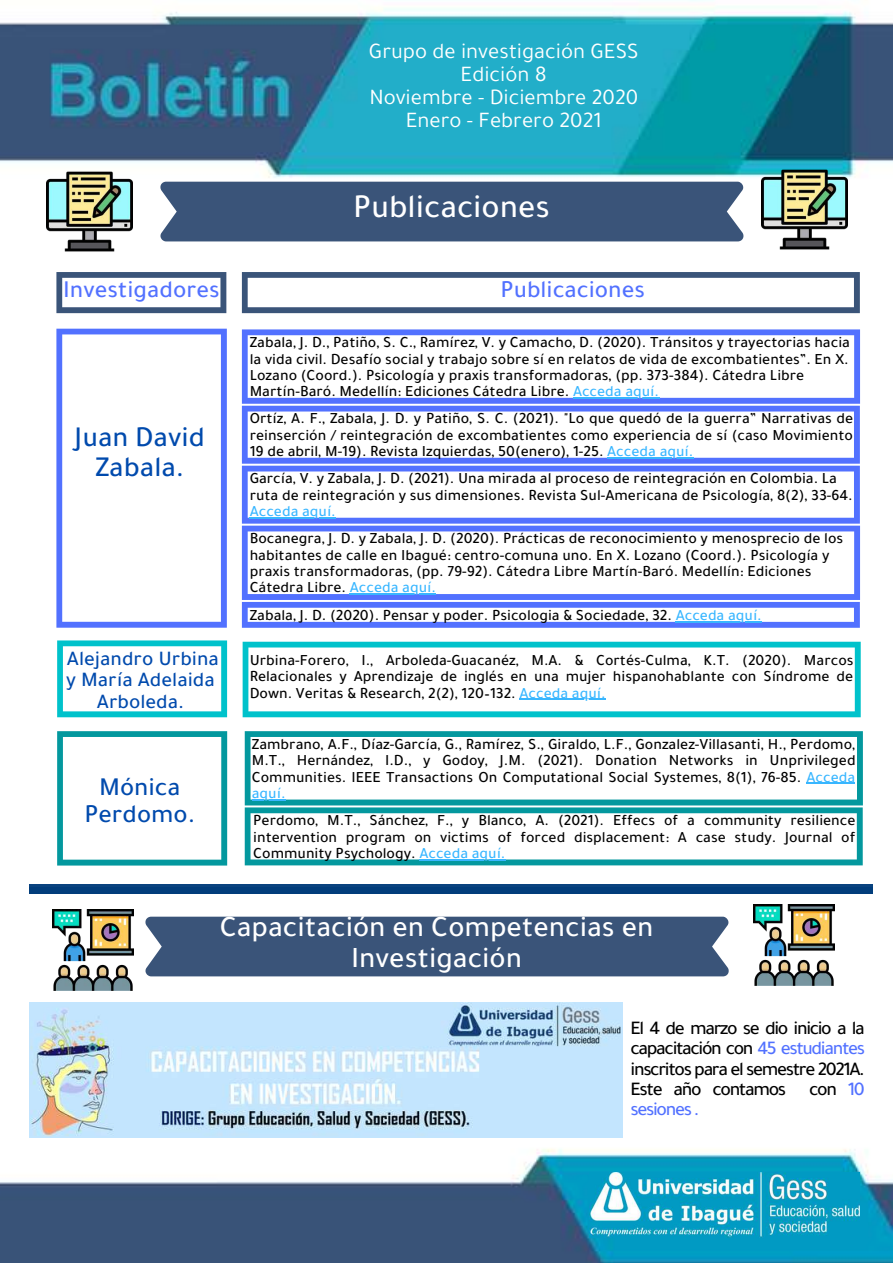
<style>
.page{position:relative;width:893px;height:1263px;background:#fff}
.page>*{position:absolute;margin:0;border:0;box-sizing:border-box;transform-origin:0 0}
.t1{font:500 33.75px "Tajawal";color:#fff}
.t2{font:500 30px/31px "Tajawal";color:#fff;text-align:center}
.t3{font:500 29.25px/30.4px "Tajawal";color:#004aad;text-align:center}
.t4{font:500 26.25px/27px "Tajawal";color:#004aad;text-align:center}
.t5{font:500 24.75px "Tajawal";color:#5271ff}
.t6{font:22.5px/23.1px "Tajawal";color:#fff;text-align:center}
.t7{font:500 21px/21.4px "Tajawal";color:#004aad;text-align:center}
.t8{font:500 19.5px/20.2px "Tajawal";letter-spacing:-.07em;color:#000;text-align:justify}
.t9{font:500 15.75px/16.4px "Tajawal";color:#000;text-align:justify}
.t10{font:500 15.75px "Tajawal";color:#38b6ff}
.s1{color:#38b6ff}
.s2{color:#5271ff}
</style>
<div class="page">
<img style="left:0;top:0;width:893px;height:1262px">
<img style="left:589px;top:1172px;width:270px;height:65px">
<div style="left:160px;top:182px;width:584px;height:59px;background:#3a5479"></div>
<img style="left:761px;top:167px;width:86px;height:86px">
<img style="left:46px;top:169px;width:86px;height:86px">
<svg style="left:56px;top:272px;width:170px;height:41px"></svg>
<svg style="left:242px;top:272px;width:618px;height:41px"></svg>
<svg style="left:242px;top:329px;width:618px;height:75px"></svg>
<hr style="left:573px;top:397px;width:86px;height:1px;background:#38b6ff">
<svg style="left:242px;top:406px;width:618px;height:118px"></svg>
<hr style="left:250px;top:517px;width:86px;height:1px;background:#38b6ff">
<svg style="left:242px;top:526px;width:618px;height:74px"></svg>
<hr style="left:350px;top:593px;width:86px;height:2px;background:#38b6ff">
<svg style="left:242px;top:602px;width:618px;height:26px"></svg>
<hr style="left:675px;top:621px;width:87px;height:1px;background:#38b6ff">
<svg style="left:56px;top:329px;width:171px;height:299px"></svg>
<svg style="left:57px;top:640px;width:170px;height:77px"></svg>
<svg style="left:243px;top:642px;width:617px;height:75px"></svg>
<hr style="left:519px;top:699px;width:86px;height:1px;background:#38b6ff">
<svg style="left:245px;top:731px;width:618px;height:74px"></svg>
<hr style="left:806px;top:783px;width:49px;height:1px;background:#38b6ff">
<hr style="left:252px;top:799px;width:33px;height:1px;background:#38b6ff">
<svg style="left:245px;top:807px;width:617px;height:58px"></svg>
<hr style="left:419px;top:859px;width:86px;height:1px;background:#38b6ff">
<svg style="left:57px;top:731px;width:170px;height:134px"></svg>
<div style="left:145px;top:917px;width:584px;height:59px;background:#3a5479"></div>
<img style="left:30px;top:1002px;width:592px;height:135px">
<img style="left:753px;top:905px;width:81px;height:81px">
<img style="left:52px;top:909px;width:81px;height:81px">
<div style="left:30px;top:884px;width:419px;height:10px;background:#013d7b"></div>
<div style="left:449px;top:884px;width:424px;height:10px;background:#013d7b"></div>
<h3 class="t6" style="left:369px;top:43px;width:271px">Grupo de investigación GESS<br>Edición 8<br>Noviembre - Diciembre 2020<br>Enero - Febrero 2021</h3>
<h1 class="t1" style="left:353px;top:195px;width:198px">Publicaciones</h1>
<h3 class="t5" style="left:63px;top:281px;width:158px">Investigadores</h3>
<h3 class="t5" style="left:500px;top:281px;width:146px">Publicaciones</h3>
<p class="t9" style="left:250px;top:337px;width:602px;text-align:left">Zabala, J. D., Patiño, S. C., Ramírez, V. y Camacho, D. (2020). Tránsitos y trayectorias hacia la vida civil. Desafío social y trabajo sobre sí en relatos de vida de excombatientes”. En X.<br>Lozano (Coord.). Psicología y praxis transformadoras, (pp. 373-384). Cátedra Libre Martín-Baró. Medellín: Ediciones Cátedra Libre. <span class="s1">Acceda aquí.</span></p>
<p class="t9" style="left:250px;top:413px;width:605px">Ortíz, A. F., Zabala, J. D. y Patiño, S. C. (2021). "Lo que quedó de la guerra” Narrativas de reinserción / reintegración de excombatientes como experiencia de sí (caso Movimiento 19 de abril, M-19). Revista Izquierdas, 50(enero), 1-25. <span class="s1">Acceda aquí.</span></p>
<p class="t9" style="left:250px;top:473px;width:604px">García, V. y Zabala, J. D. (2021). Una mirada al proceso de reintegración en Colombia. La ruta de reintegración y sus dimensiones. Revista Sul-Americana de Psicología, 8(2), 33-64.</p>
<p class="t10" style="left:250px;top:506px;width:88px">Acceda aquí.</p>
<p class="t9" style="left:250px;top:533px;width:595px;text-align:left">Bocanegra, J. D. y Zabala, J. D. (2020). Prácticas de reconocimiento y menosprecio de los habitantes de calle en Ibagué: centro-comuna uno. En X. Lozano (Coord.). Psicología y praxis transformadoras, (pp. 79-92). Cátedra Libre Martín-Baró. Medellín: Ediciones Cátedra Libre. <span class="s1">Acceda aquí.</span></p>
<p class="t9" style="left:250px;top:610px;width:513px">Zabala, J. D. (2020). Pensar y poder. Psicologia &amp; Sociedade, 32. <span class="s1">Acceda aquí.</span></p>
<h3 class="t3" style="left:75px;top:426px;width:131px">Juan David<br>Zabala.</h3>
<h3 class="t7" style="left:66px;top:651px;width:154px">Alejandro Urbina y María Adelaida<br>Arboleda.</h3>
<p class="t9" style="left:250px;top:655px;width:605px">Urbina-Forero, I., Arboleda-Guacanéz, M.A. &amp; Cortés-Culma, K.T. (2020). Marcos Relacionales y Aprendizaje de inglés en una mujer hispanohablante con Síndrome de Down. Veritas &amp; Research, 2(2), 120–132. <span class="s1">Acceda aquí.</span></p>
<p class="t9" style="left:252px;top:738px;width:605px">Zambrano, A.F., Díaz-García, G., Ramírez, S., Giraldo, L.F., Gonzalez-Villasanti, H., Perdomo, M.T., Hernández, I.D., y Godoy, J.M. (2021). Donation Networks in Unprivileged Communities. IEEE Transactions On Computational Social Systemes, 8(1), 76-85. <span class="s1">Acceda aquí.</span></p>
<p class="t9" style="left:253px;top:815px;width:604px">Perdomo, M.T., Sánchez, F., y Blanco, A. (2021). Effecs of a community resilience intervention program on victims of forced displacement: A case study. Journal of Community Psychology. <span class="s1">Acceda aquí.</span></p>
<h3 class="t4" style="left:84px;top:778px;width:112px">Mónica<br>Perdomo.</h3>
<h2 class="t2" style="left:220px;top:916px;width:435px">Capacitación en Competencias en<br>Investigación</h2>
<p class="t8" style="left:630px;top:1021px;width:236px">El 4 de marzo se dio inicio a la capacitación con <span class="s2">45 estudiantes </span>inscritos para el semestre 2021A.<br>Este año contamos con <span class="s2">10 sesiones .</span></p>
</div>
